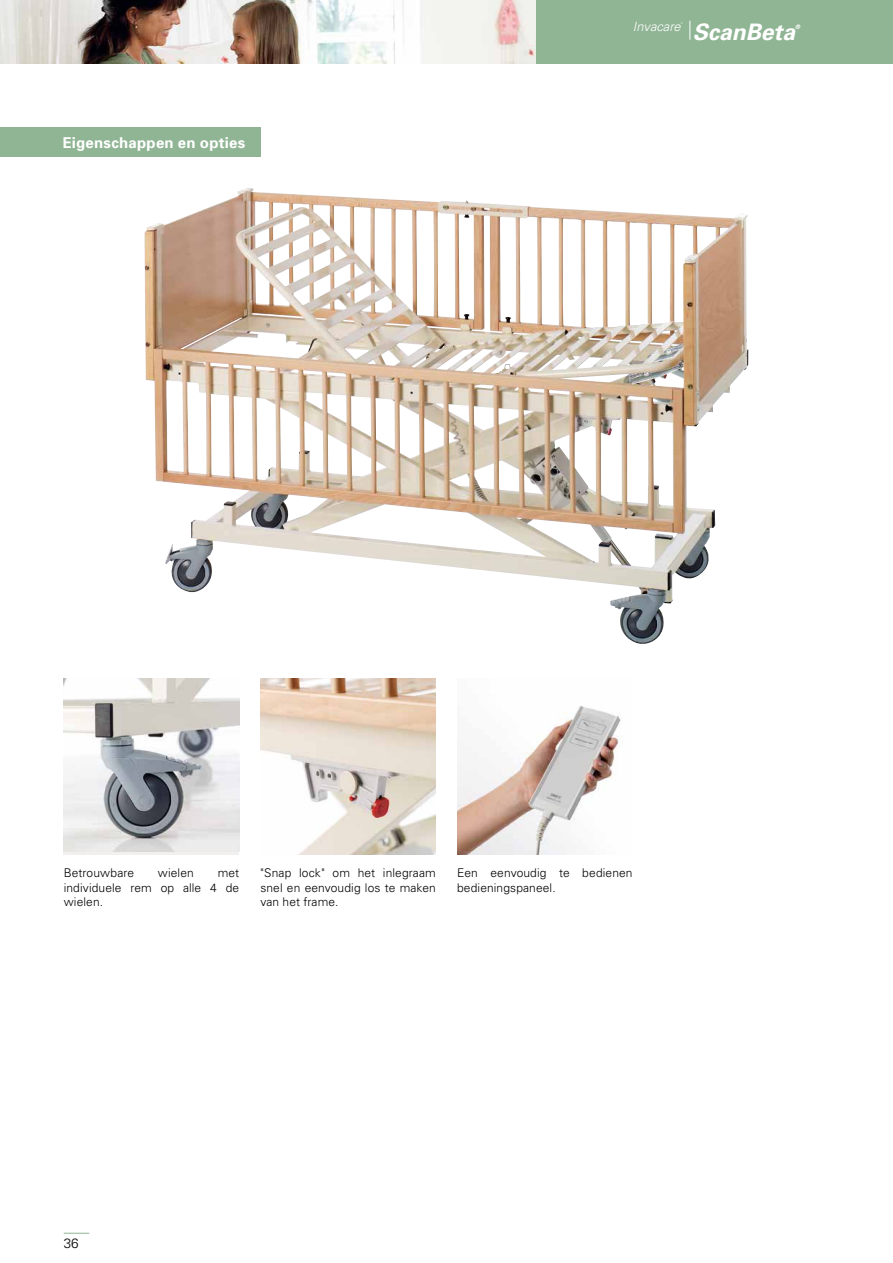
<style>
.page{position:relative;width:893px;height:1263px;background:#fff}
.page>*{position:absolute;margin:0;border:0;box-sizing:border-box;transform-origin:0 0}
.t1{font:italic 700 22.8px "Univers";color:#fff}
.t2{font:700 15px "Univers";letter-spacing:.015em;color:#fff}
.t3{font:300 13.5px "Univers";color:#000}
.t4{font:italic 300 12.9px "Univers";color:#fff}
.t5{font:300 12px/14.4px "Univers";letter-spacing:.01em;color:#000;text-align:justify}
.t6{font:italic 700 6.15px "Univers";color:#fff}
.t7{font:italic 300 2.25px "Univers";color:#fff}
</style>
<div class="page">
<div style="left:536px;top:0;width:357px;height:64px;background:#90b594"></div>
<img style="left:0;top:0;width:536px;height:64px">
<img style="left:260px;top:679px;width:176px;height:175px">
<img style="left:64px;top:679px;width:175px;height:173px">
<img style="left:457px;top:706px;width:164px;height:148px">
<div style="left:0;top:128px;width:260px;height:29px;background:#90b594"></div>
<svg style="left:690px;top:21px;width:1px;height:19px"></svg>
<img style="left:144px;top:188px;width:604px;height:456px">
<svg style="left:64px;top:1233px;width:25px;height:1px"></svg>
<p class="t2" style="left:63px;top:134px;width:184px">Eigenschappen en opties</p>
<p class="t4" style="left:633px;top:18px;width:49px">Invacare</p>
<p class="t7" style="left:681px;top:22px;width:3px">®</p>
<h1 class="t1" style="left:693px;top:18px;width:104px">ScanBeta</h1>
<p class="t6" style="left:795px;top:23px;width:6px">®</p>
<p class="t5" style="left:260px;top:865px;width:177px">"Snap lock" om het inlegraam snel en eenvoudig los te maken van het frame.</p>
<p class="t5" style="left:64px;top:865px;width:177px;text-indent:154px">met individuele rem op alle 4 de wielen.</p>
<p class="t5" style="left:457px;top:865px;width:177px">Een eenvoudig te bedienen bedieningspaneel.</p>
<p class="t5" style="left:64px;top:865px;width:72px">Betrouwbare</p>
<p class="t5" style="left:158px;top:865px;width:37px">wielen</p>
<p class="t3" style="left:64px;top:1235px;width:17px">36</p>
</div>
